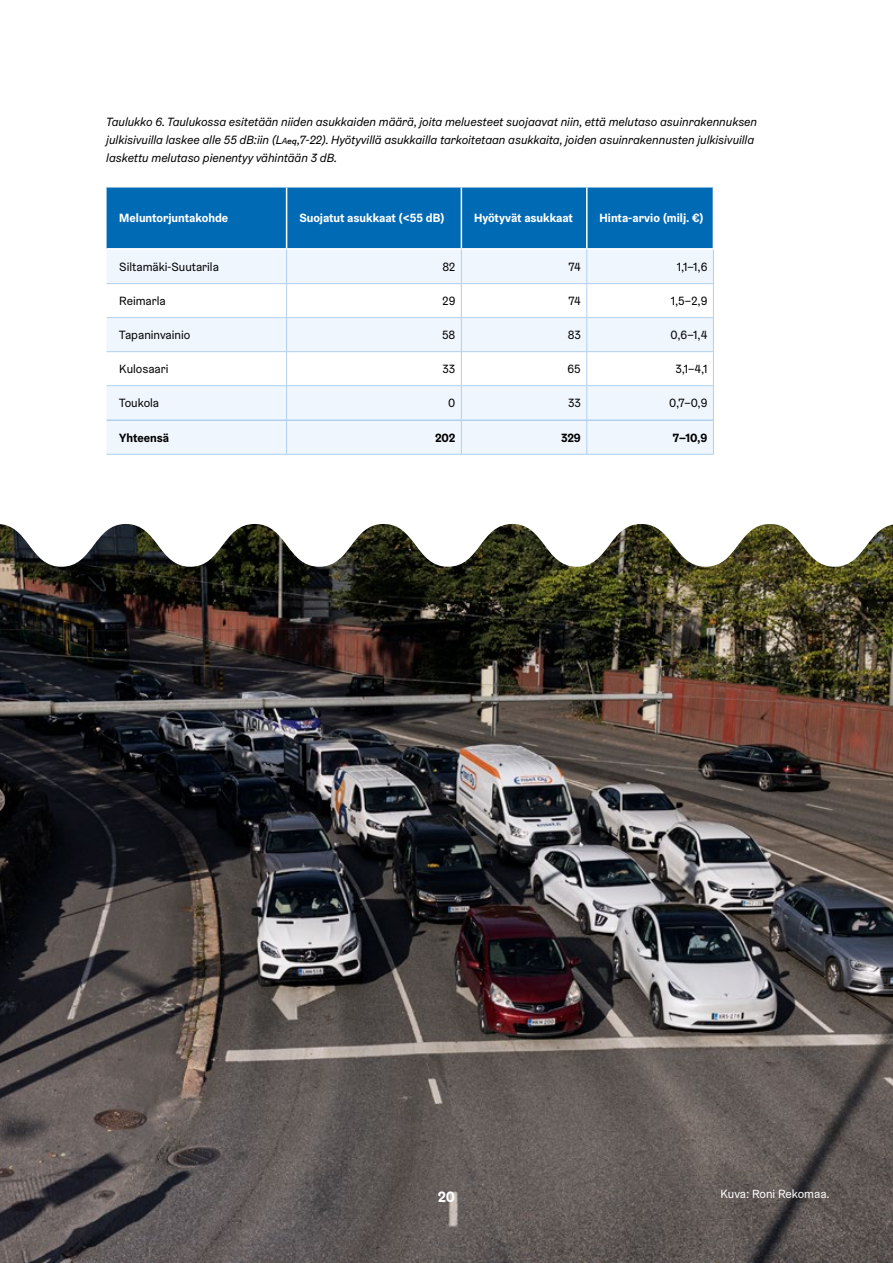
<style>
.page{position:relative;width:893px;height:1263px;background:#fff}
.page>*{position:absolute;margin:0;border:0;box-sizing:border-box;transform-origin:0 0}
.t1{font:700 15px "Helsinki Grotesk";color:#fff}
.Leipis__p{font:italic 12px/18px "Helsinki Grotesk";color:#000}
.Leipis__p-2{font:12px "Helsinki Grotesk";color:#000}
.Leipis__p-3{font:700 12px "Helsinki Grotesk";color:#fff}
.Leipis__p-4{font:700 12px "Helsinki Grotesk";color:#000}
.t2{font:12px "Helsinki Grotesk";color:#fff}
.s1{font-size:9px}
.s2{font-size:13.5px}
</style>
<div class="page">
<img style="left:0;top:567px;width:893px;height:696px">
<svg style="left:0;top:385px;width:893px;height:182px"></svg>
<div style="left:107px;top:188px;width:606px;height:60px;background:#006ab5"></div>
<div style="left:107px;top:250px;width:606px;height:204px;background:#f0f6fd"></div>
<svg style="left:107px;top:284px;width:606px;height:101px"></svg>
<hr style="left:286px;top:188px;width:1px;height:60px;background:#fff">
<hr style="left:461px;top:188px;width:1px;height:60px;background:#fff">
<hr style="left:586px;top:188px;width:2px;height:60px;background:#fff">
<hr style="left:286px;top:250px;width:1px;height:33px;background:#b0d0ef">
<hr style="left:461px;top:250px;width:1px;height:33px;background:#b0d0ef">
<hr style="left:587px;top:250px;width:1px;height:33px;background:#b0d0ef">
<hr style="left:107px;top:283px;width:180px;height:1px;background:#b0d0ef">
<hr style="left:287px;top:283px;width:174px;height:1px;background:#b0d0ef">
<hr style="left:286px;top:284px;width:1px;height:33px;background:#b0d0ef">
<hr style="left:461px;top:283px;width:126px;height:1px;background:#b0d0ef">
<hr style="left:461px;top:284px;width:1px;height:33px;background:#b0d0ef">
<hr style="left:587px;top:283px;width:127px;height:1px;background:#b0d0ef">
<hr style="left:587px;top:284px;width:1px;height:33px;background:#b0d0ef">
<hr style="left:107px;top:317px;width:180px;height:1px;background:#b0d0ef">
<hr style="left:287px;top:317px;width:174px;height:1px;background:#b0d0ef">
<hr style="left:286px;top:318px;width:1px;height:33px;background:#b0d0ef">
<hr style="left:461px;top:317px;width:126px;height:1px;background:#b0d0ef">
<hr style="left:461px;top:318px;width:1px;height:33px;background:#b0d0ef">
<hr style="left:587px;top:317px;width:127px;height:1px;background:#b0d0ef">
<hr style="left:587px;top:318px;width:1px;height:33px;background:#b0d0ef">
<hr style="left:286px;top:386px;width:1px;height:33px;background:#b0d0ef">
<hr style="left:461px;top:386px;width:1px;height:33px;background:#b0d0ef">
<hr style="left:587px;top:386px;width:1px;height:33px;background:#b0d0ef">
<hr style="left:286px;top:421px;width:1px;height:33px;background:#b0d0ef">
<hr style="left:461px;top:421px;width:1px;height:33px;background:#b0d0ef">
<hr style="left:587px;top:421px;width:1px;height:33px;background:#b0d0ef">
<hr style="left:107px;top:454px;width:180px;height:1px;background:#b0d0ef">
<hr style="left:287px;top:454px;width:174px;height:1px;background:#b0d0ef">
<hr style="left:461px;top:454px;width:126px;height:1px;background:#b0d0ef">
<hr style="left:587px;top:454px;width:127px;height:1px;background:#b0d0ef">
<hr style="left:713px;top:250px;width:1px;height:33px;background:#b0d0ef">
<hr style="left:713px;top:284px;width:1px;height:33px;background:#b0d0ef">
<hr style="left:713px;top:318px;width:1px;height:33px;background:#b0d0ef">
<hr style="left:713px;top:386px;width:1px;height:34px;background:#b0d0ef">
<hr style="left:713px;top:420px;width:1px;height:34px;background:#b0d0ef">
<hr style="left:107px;top:419px;width:180px;height:2px;background:#b0d0ef">
<hr style="left:287px;top:419px;width:174px;height:2px;background:#b0d0ef">
<hr style="left:461px;top:419px;width:126px;height:2px;background:#b0d0ef">
<hr style="left:587px;top:419px;width:126px;height:2px;background:#b0d0ef">
<hr style="left:107px;top:351px;width:180px;height:1px;background:#b0d0ef">
<hr style="left:287px;top:351px;width:174px;height:1px;background:#b0d0ef">
<hr style="left:461px;top:351px;width:126px;height:1px;background:#b0d0ef">
<hr style="left:587px;top:351px;width:127px;height:1px;background:#b0d0ef">
<hr style="left:286px;top:352px;width:1px;height:33px;background:#b0d0ef">
<hr style="left:461px;top:352px;width:1px;height:33px;background:#b0d0ef">
<hr style="left:587px;top:352px;width:1px;height:33px;background:#b0d0ef">
<hr style="left:713px;top:352px;width:1px;height:33px;background:#b0d0ef">
<hr style="left:107px;top:385px;width:180px;height:1px;background:#b0d0ef">
<hr style="left:287px;top:385px;width:174px;height:1px;background:#b0d0ef">
<hr style="left:461px;top:385px;width:126px;height:1px;background:#b0d0ef">
<hr style="left:587px;top:385px;width:127px;height:1px;background:#b0d0ef">
<p class="Leipis__p" style="left:106px;top:113px;width:652px">Taulukko 6. Taulukossa esitetään niiden asukkaiden määrä, joita meluesteet suojaavat niin, että melutaso asuinrakennuksen julkisivuilla laskee alle 55 dB:iin (L<span class="s1">A</span><span class="s2">eq</span>,7-22). Hyötyvillä asukkailla tarkoitetaan asukkaita, joiden asuinrakennusten julkisivuilla laskettu melutaso pienentyy vähintään 3 dB.</p>
<p class="Leipis__p-3" style="left:119px;top:210px;width:110px">Meluntorjuntakohde</p>
<p class="Leipis__p-3" style="left:299px;top:210px;width:147px">Suojatut asukkaat (&lt;55 dB)</p>
<p class="Leipis__p-3" style="left:474px;top:210px;width:100px">Hyötyvät asukkaat</p>
<p class="Leipis__p-3" style="left:600px;top:210px;width:106px">Hinta-arvio (milj. €)</p>
<p class="Leipis__p-2" style="left:119px;top:259px;width:101px">Siltamäki-Suutarila</p>
<p class="Leipis__p-2" style="left:442px;top:259px;width:14px">82</p>
<p class="Leipis__p-2" style="left:569px;top:259px;width:14px">74</p>
<p class="Leipis__p-2" style="left:677px;top:259px;width:32px">1,1–1,6</p>
<p class="Leipis__p-2" style="left:119px;top:293px;width:48px">Reimarla</p>
<p class="Leipis__p-2" style="left:442px;top:293px;width:15px">29</p>
<p class="Leipis__p-2" style="left:569px;top:293px;width:14px">74</p>
<p class="Leipis__p-2" style="left:671px;top:293px;width:38px">1,5–2,9</p>
<p class="Leipis__p-2" style="left:119px;top:327px;width:73px">Tapaninvainio</p>
<p class="Leipis__p-2" style="left:442px;top:327px;width:15px">58</p>
<p class="Leipis__p-2" style="left:568px;top:327px;width:15px">83</p>
<p class="Leipis__p-2" style="left:671px;top:327px;width:38px">0,6–1,4</p>
<p class="Leipis__p-2" style="left:119px;top:361px;width:51px">Kulosaari</p>
<p class="Leipis__p-2" style="left:443px;top:361px;width:14px">33</p>
<p class="Leipis__p-2" style="left:568px;top:361px;width:15px">65</p>
<p class="Leipis__p-2" style="left:675px;top:361px;width:34px">3,1–4,1</p>
<p class="Leipis__p-2" style="left:119px;top:395px;width:41px">Toukola</p>
<p class="Leipis__p-2" style="left:448px;top:395px;width:9px">0</p>
<p class="Leipis__p-2" style="left:568px;top:395px;width:14px">33</p>
<p class="Leipis__p-2" style="left:669px;top:395px;width:40px">0,7–0,9</p>
<p class="Leipis__p-4" style="left:119px;top:430px;width:51px">Yhteensä</p>
<p class="Leipis__p-4" style="left:435px;top:430px;width:22px">202</p>
<p class="Leipis__p-4" style="left:561px;top:430px;width:21px">329</p>
<p class="Leipis__p-4" style="left:673px;top:430px;width:36px">7–10,9</p>
<p class="t1" style="left:438px;top:1187px;width:19px">20</p>
<p class="t2" style="left:720px;top:1187px;width:111px">Kuva: Roni Rekomaa.</p>
</div>
